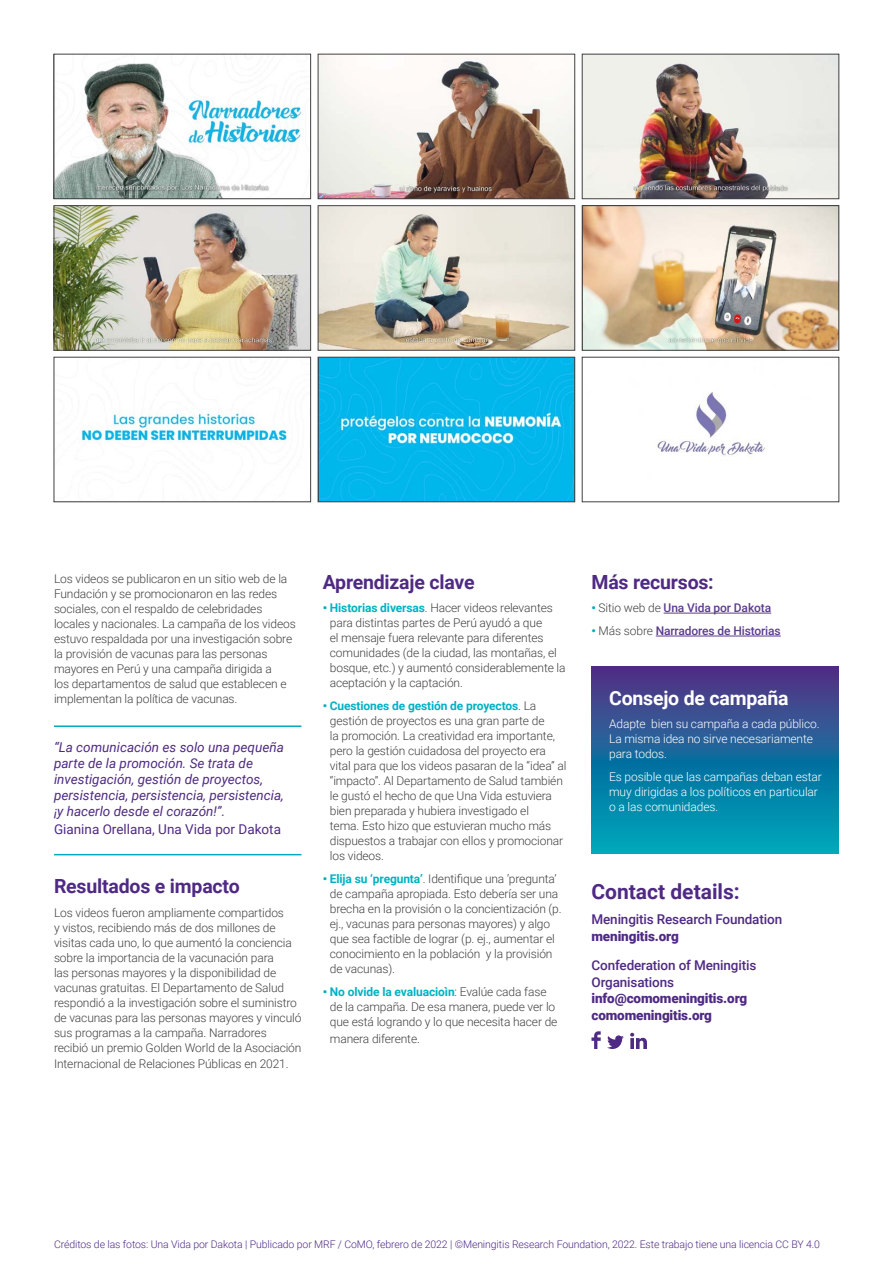
<style>
.page{position:relative;width:893px;height:1263px;background:#fff}
.page>*{position:absolute;margin:0;border:0;box-sizing:border-box;transform-origin:0 0}
.t1{font:700 21px "Roboto";color:#4f2a84}
.t2{font:700 19.5px "Roboto";letter-spacing:-.01em;color:#4f2a84}
.t3{font:700 19.5px "Roboto";letter-spacing:-.01em;color:#fff}
.t4{font:italic 13.5px/16.2px "Roboto";color:#4f2a84}
.t5{font:500 13.5px/16.5px "Roboto";letter-spacing:-.01em;color:#4f2a84}
.t6{font:900 13.5px/16.5px "Roboto";letter-spacing:-.01em;color:#4f2a84}
.t7{font:13.5px "Roboto";color:#4f2a84}
.t8{font:300 12px/15px "Roboto";letter-spacing:-.01em;color:#414042}
.t9{font:300 12px/15px "Roboto";letter-spacing:-.01em;color:#fff}
.t10{font:500 12px "Roboto";letter-spacing:-.01em;color:#5b3b8c}
.t11{font:300 10.5px "Roboto";letter-spacing:-.01em;color:#4f2a84}
.s1{font-weight:900;color:#00acbd}
.s2{font-weight:700;color:#00b2c2}
.s3{font-weight:300;color:#414042}
</style>
<div class="page">
<img style="left:56px;top:63px;width:246px;height:134px">
<div style="left:54px;top:54px;width:257px;height:145px;border:1px solid #414042"></div>
<img style="left:56px;top:207px;width:253px;height:141px">
<div style="left:54px;top:205px;width:257px;height:145px;border:1px solid #414042"></div>
<img style="left:81px;top:409px;width:206px;height:34px">
<div style="left:54px;top:357px;width:257px;height:145px;border:1px solid #414042"></div>
<img style="left:320px;top:56px;width:253px;height:141px">
<div style="left:318px;top:54px;width:257px;height:145px;border:1px solid #414042"></div>
<img style="left:320px;top:207px;width:253px;height:141px">
<div style="left:318px;top:205px;width:257px;height:145px;border:1px solid #414042"></div>
<img style="left:320px;top:359px;width:253px;height:141px">
<div style="left:318px;top:357px;width:257px;height:145px;border:1px solid #414042"></div>
<img style="left:584px;top:56px;width:253px;height:141px">
<div style="left:582px;top:54px;width:257px;height:145px;border:1px solid #414042"></div>
<img style="left:584px;top:207px;width:253px;height:141px">
<div style="left:582px;top:205px;width:257px;height:145px;border:1px solid #414042"></div>
<img style="left:657px;top:392px;width:108px;height:64px">
<div style="left:582px;top:357px;width:257px;height:145px;border:1px solid #414042"></div>
<hr style="left:664px;top:613px;width:107px;height:1px;background:#5b3b8c">
<hr style="left:656px;top:636px;width:125px;height:1px;background:#5b3b8c">
<svg style="left:591px;top:667px;width:248px;height:187px;background:#1b6c9f"></svg>
<svg style="left:591px;top:1031px;width:10px;height:18px"></svg>
<svg style="left:607px;top:1035px;width:17px;height:14px"></svg>
<svg style="left:630px;top:1033px;width:17px;height:16px"></svg>
<hr style="left:54px;top:725px;width:247px;height:2px;background:#00acbd">
<hr style="left:54px;top:854px;width:247px;height:1px;background:#00acbd">
<p class="t8" style="left:54px;top:571px;width:243px">Los videos se publicaron en un sitio web de la Fundación y se promocionaron en las redes sociales, con el respaldo de celebridades locales y nacionales. La campaña de los videos estuvo respaldada por una investigación sobre la provisión de vacunas para las personas mayores en Perú y una campaña dirigida a<br>los departamentos de salud que establecen e implementan la política de vacunas.</p>
<p class="t4" style="left:54px;top:738px;width:231px">“La comunicación es solo una pequeña parte de la promoción. Se trata de investigación, gestión de proyectos, persistencia, persistencia, persistencia, ¡y hacerlo desde el corazón!”.</p>
<p class="t7" style="left:54px;top:820px;width:228px">Gianina Orellana, Una Vida por Dakota</p>
<h2 class="t2" style="left:54px;top:873px;width:187px">Resultados e impacto</h2>
<p class="t8" style="left:54px;top:905px;width:249px">Los videos fueron ampliamente compartidos<br>y vistos, recibiendo más de dos millones de visitas cada uno, lo que aumentó la conciencia sobre la importancia de la vacunación para<br>las personas mayores y la disponibilidad de vacunas gratuitas. El Departamento de Salud respondió a la investigación sobre el suministro de vacunas para las personas mayores y vinculó sus programas a la campaña. Narradores recibió un premio Golden World de la Asociación</p>
<p class="t8" style="left:54px;top:1056px;width:236px">Internacional de Relaciones Públicas en 2021.</p>
<h2 class="t2" style="left:323px;top:568px;width:153px">Aprendizaje clave</h2>
<p class="t8" style="left:330px;top:600px;width:237px;text-indent:-7px"><span class="s1">•</span> <span class="s2">Historias diversas</span>. Hacer videos relevantes para distintas partes de Perú ayudó a que<br>el mensaje fuera relevante para diferentes comunidades (de la ciudad, las montañas, el bosque, etc.) y aumentó considerablemente la aceptación y la captación.</p>
<p class="t8" style="left:330px;top:698px;width:238px;text-indent:-7px"><span class="s1">•</span> <span class="s2">Cuestiones de gestión de proyectos</span>. La gestión de proyectos es una gran parte de<br>la promoción. La creatividad era importante, pero la gestión cuidadosa del proyecto era vital para que los videos pasaran de la “idea” al “impacto”. Al Departamento de Salud también le gustó el hecho de que Una Vida estuviera bien preparada y hubiera investigado el<br>tema. Esto hizo que estuvieran mucho más dispuestos a trabajar con ellos y promocionar los videos.</p>
<p class="t8" style="left:330px;top:871px;width:233px;text-indent:-7px"><span class="s1">•</span> <span class="s2">Elija su ‘pregunta’</span>. Identifique una ‘pregunta’ de campaña apropiada. Esto debería ser una brecha en la provisión o la concientización (p. ej., vacunas para personas mayores) y algo que sea factible de lograr (p. ej., aumentar el conocimiento en la población y la provisión de vacunas).</p>
<p class="t8" style="left:330px;top:984px;width:229px;text-indent:-7px"><span class="s1">•</span> <span class="s2">No olvide la evaluacioìn</span>: Evalúe cada fase de la campaña. De esa manera, puede ver lo que está logrando y lo que necesita hacer de</p>
<p class="t8" style="left:330px;top:1030px;width:92px">manera diferente.</p>
<h2 class="t2" style="left:591px;top:568px;width:124px">Más recursos:</h2>
<p class="t10" style="left:591px;top:599px;width:181px"><span class="s1">•</span> <span class="s3">Sitio web de</span> Una Vida por Dakota</p>
<p class="t10" style="left:591px;top:622px;width:191px"><span class="s1">•</span> <span class="s3">Más sobre</span> Narradores de Historias</p>
<h2 class="t3" style="left:609px;top:684px;width:181px">Consejo de campaña</h2>
<p class="t9" style="left:609px;top:716px;width:212px">Adapte bien su campaña a cada público.<br>La misma idea no sirve necesariamente para todos.</p>
<p class="t9" style="left:609px;top:769px;width:214px">Es posible que las campañas deban estar muy dirigidas a los políticos en particular o a las comunidades.</p>
<h1 class="t1" style="left:591px;top:877px;width:150px">Contact details:</h1>
<p class="t5" style="left:591px;top:911px;width:192px">Meningitis Research Foundation</p>
<p class="t6" style="left:591px;top:927px;width:89px">meningitis.org</p>
<p class="t5" style="left:591px;top:957px;width:166px">Confederation of Meningitis<br>Organisations</p>
<p class="t6" style="left:591px;top:990px;width:157px">info@comomeningitis.org comomeningitis.org</p>
<p class="t11" style="left:54px;top:1237px;width:767px">Créditos de las fotos: Una Vida por Dakota | Publicado por MRF / CoMO, febrero de 2022 | ©Meningitis Research Foundation, 2022. Este trabajo tiene una licencia CC BY 4.0</p>
</div>
